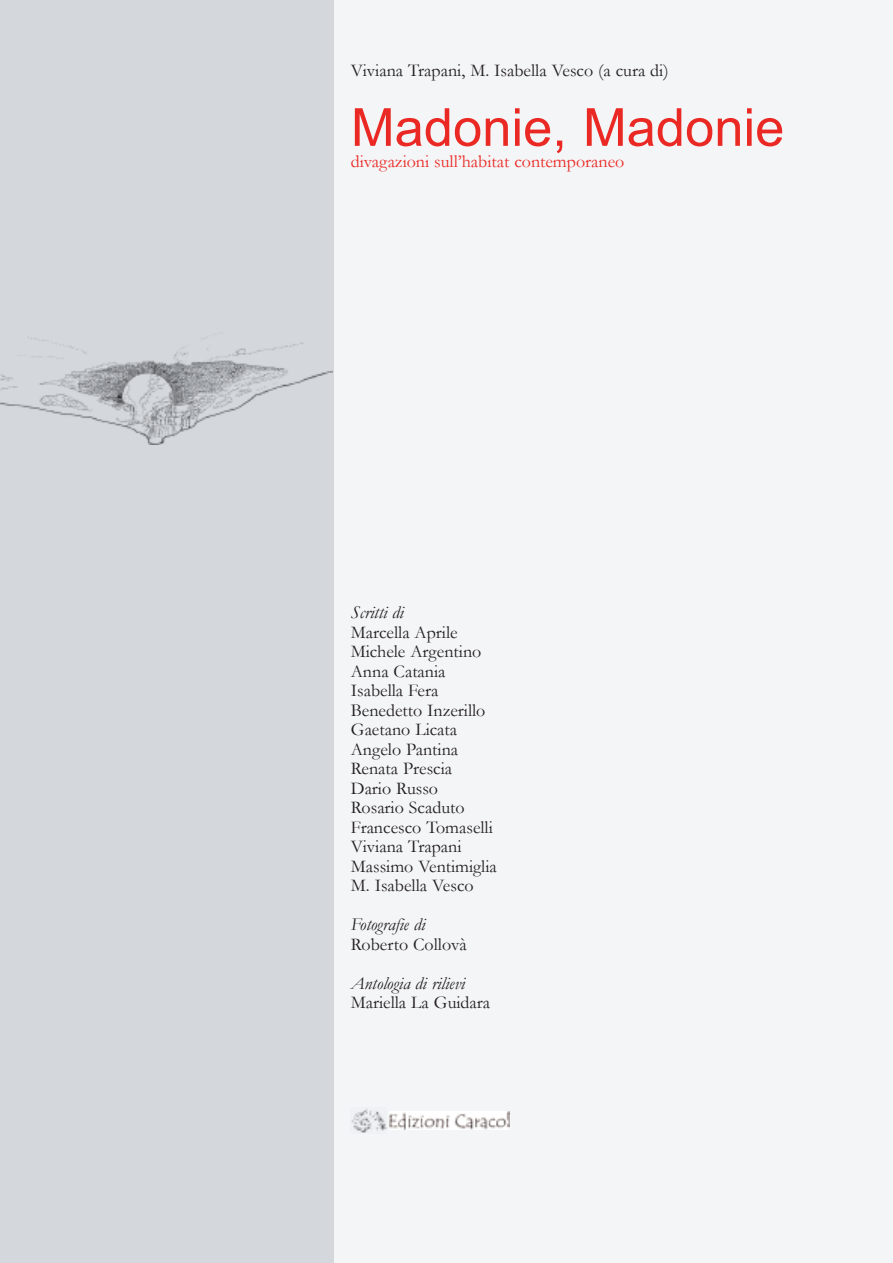
<style>
.page{position:relative;width:893px;height:1263px;background:#fff}
.page>*{position:absolute;margin:0;border:0;box-sizing:border-box;transform-origin:0 0}
.t1{font:52.5px "Arial";color:#ea2924}
.t2{font:18px/19.5px "Garamond";color:#231f20}
.t3{font:italic 18px "Garamond";color:#231f20}
.t4{font:18px "Garamond";color:#ea2924}
</style>
<div class="page">
<div style="left:0;top:0;width:334px;height:1263px;background:#d4d8dc"></div>
<div style="left:334px;top:0;width:558px;height:1263px;background:#f4f5f7"></div>
<img style="left:0;top:337px;width:333px;height:108px">
<img style="left:351px;top:1108px;width:35px;height:25px">
<img style="left:389px;top:1111px;width:120px;height:18px">
<p class="t2" style="left:351px;top:60px;width:319px">Viviana Trapani, M. Isabella Vesco (a cura di)</p>
<h1 class="t1" style="left:351px;top:98px;width:435px">Madonie, Madonie</h1>
<p class="t4" style="left:351px;top:151px;width:275px">divagazioni sull’habitat contemporaneo</p>
<p class="t3" style="left:351px;top:603px;width:54px">Scritti di</p>
<p class="t2" style="left:351px;top:623px;width:148px">Marcella Aprile<br>Michele Argentino<br>Anna Catania<br>Isabella Fera<br>Benedetto Inzerillo<br>Gaetano Licata<br>Angelo Pantina<br>Renata Prescia<br>Dario Russo<br>Rosario Scaduto<br>Francesco Tomaselli<br>Viviana Trapani<br>Massimo Ventimiglia<br>M. Isabella Vesco</p>
<p class="t3" style="left:351px;top:915px;width:76px">Fotografie di</p>
<p class="t2" style="left:351px;top:935px;width:117px">Roberto Collovà</p>
<p class="t3" style="left:351px;top:973px;width:116px">Antologia di rilievi</p>
<p class="t2" style="left:351px;top:993px;width:141px">Mariella La Guidara</p>
</div>
